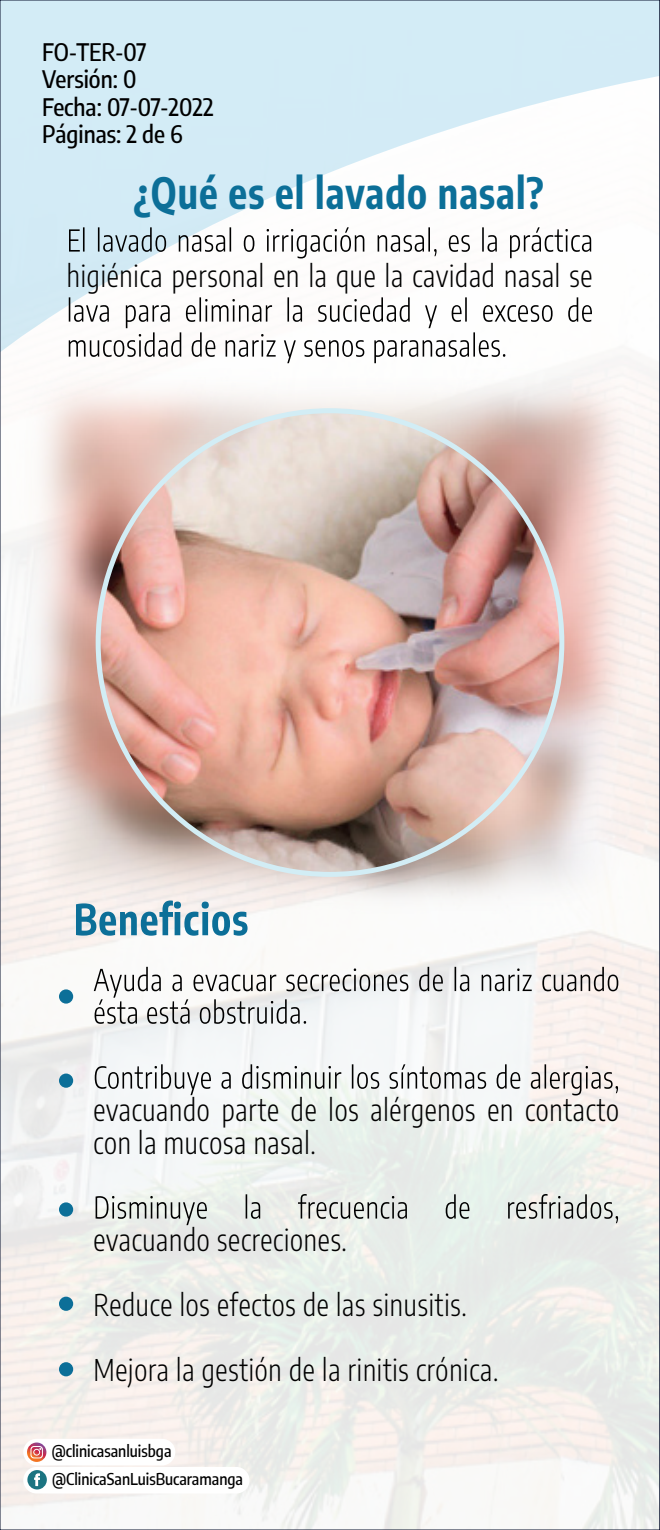
<style>
.page{position:relative;width:660px;height:1530px;background:#fff}
.page>*{position:absolute;margin:0;border:0;box-sizing:border-box;transform-origin:0 0}
.t1{font:700 42.5px "Encode Sans Condensed";letter-spacing:.03em;color:#0c6f98;scale:.92 1}
.t2{font:300 30px/65px "Encode Sans Condensed";letter-spacing:.03em;color:#000;scale:.92 1}
.t3{font:500 24.25px/27.5px "Encode Sans Condensed";color:#000}
.t4{font:500 16.25px "Encode Sans Condensed";color:#010101}
</style>
<div class="page">
<img style="left:2px;top:2px;width:623px;height:1526px">
<svg style="left:69px;top:227px;width:522px;height:31px"></svg>
<svg style="left:69px;top:297px;width:523px;height:23px"></svg>
<div style="left:23px;top:1439px;width:152px;height:26px;background:#fff;border-radius:13px"></div>
<div style="left:23px;top:1467px;width:227px;height:27px;background:#fff;border-radius:13px"></div>
<svg style="left:27px;top:1470px;width:20px;height:20px"></svg>
<svg style="left:27px;top:1443px;width:19px;height:19px"></svg>
<img style="left:0;top:320px;width:625px;height:645px">
<img style="left:98px;top:411px;width:464px;height:463px;border-radius:232px">
<svg style="left:94px;top:967px;width:524px;height:57px"></svg>
<svg style="left:95px;top:1064px;width:523px;height:31px"></svg>
<svg style="left:96px;top:1194px;width:522px;height:31px;background:#d0d4d0"></svg>
<div style="left:59px;top:989px;width:14px;height:15px;background:#0c6f98;border-radius:50%"></div>
<div style="left:59px;top:1074px;width:14px;height:14px;background:#0c6f98;border-radius:50%"></div>
<div style="left:59px;top:1202px;width:14px;height:15px;background:#0c6f98;border-radius:50%"></div>
<div style="left:59px;top:1297px;width:14px;height:14px;background:#0c6f98;border-radius:50%"></div>
<div style="left:59px;top:1362px;width:14px;height:14px;background:#0c6f98;border-radius:50%"></div>
<img style="left:618px;top:997px;width:7px;height:533px">
<img style="left:598px;top:432px;width:27px;height:535px">
<svg style="left:625px;top:0;width:35px;height:1530px"></svg>
<p class="t3" style="left:42px;top:37px;width:173px">FO-TER-07<br>Versión: 0<br>Fecha: 07-07-2022<br>Páginas: 2 de 6</p>
<h1 class="t1" style="left:134px;top:161px;width:447px">¿Qué es el lavado nasal?</h1>
<p class="t2" style="left:67px;top:242px;width:573px">higiénica personal en la que la cavidad nasal se</p>
<p class="t2" style="left:93px;top:1092px;width:573px;line-height:32.5px">evacuando parte de los alérgenos en contacto con la mucosa nasal.</p>
<p class="t2" style="left:93px;top:1206px;width:442px">evacuando secreciones.<br>Reduce los efectos de las sinusitis.<br>Mejora la gestión de la rinitis crónica.</p>
<p class="t4" style="left:52px;top:1440px;width:121px">@clinicasanluisbga</p>
<p class="t4" style="left:52px;top:1467px;width:192px">@ClinicaSanLuisBucaramanga</p>
</div>
